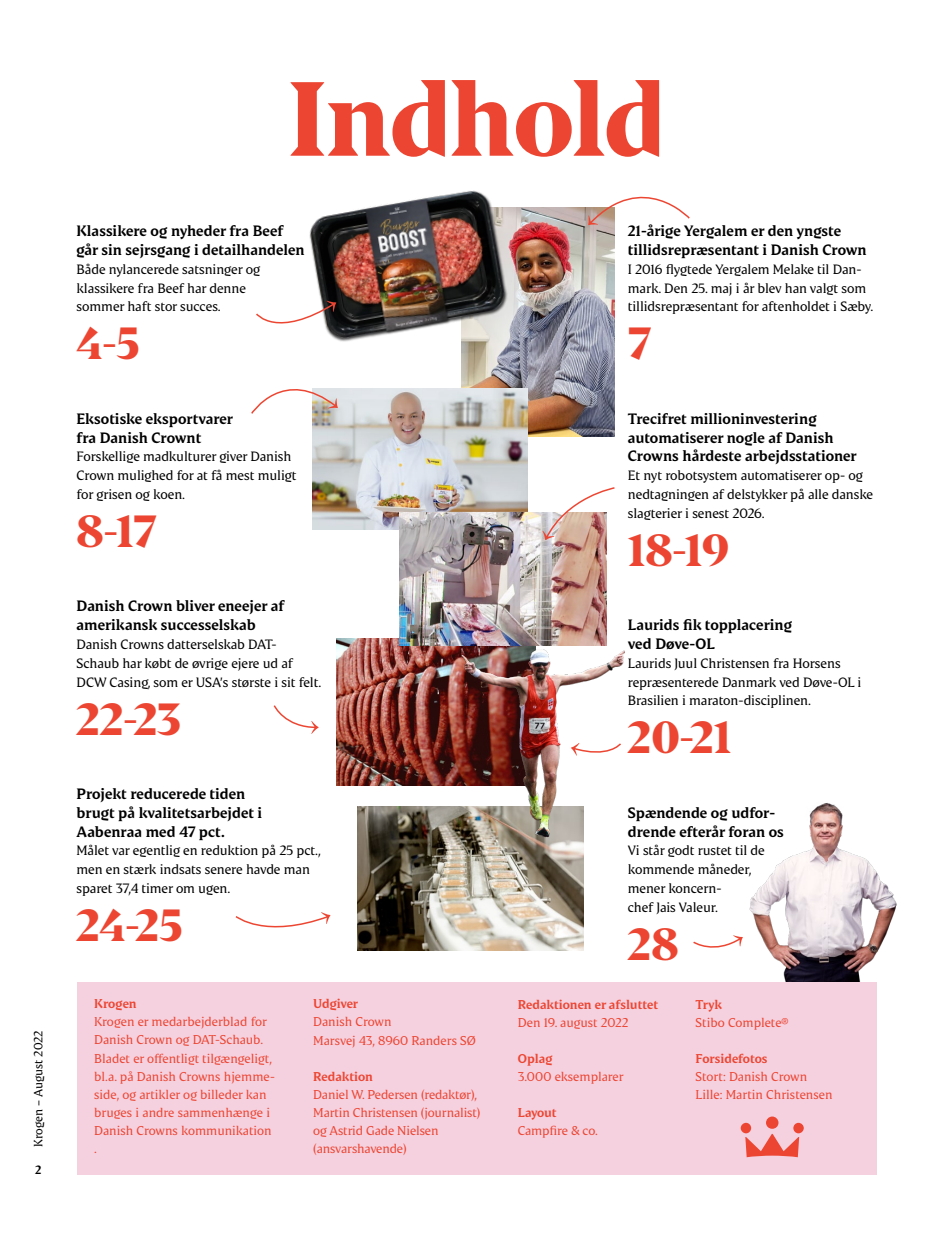
<style>
.page{position:relative;width:936px;height:1234px;background:#fff}
.page>*{position:absolute;margin:0;border:0;box-sizing:border-box;transform-origin:0 0}
.t1{font:700 105px "Danish Crown Display";color:#ec4632}
.t2{font:700 45px "Danish Crown Display";color:#ec4632}
.t3{font:700 15px/18.8px "Danish Crown Text";letter-spacing:-.005em;color:#000}
.t4{font:13.5px/18.8px "Danish Crown Text";letter-spacing:-.01em;color:#000}
.t5{font:12.75px/18px "Danish Crown Text";letter-spacing:-.005em;color:#ec4632}
.t6{font:700 12.75px "Danish Crown Text";letter-spacing:-.005em;color:#ec4632}
.t7{font:12px "Danish Crown Text";color:#000}
.t8{font:700 12px "Danish Crown Text";color:#000}
</style>
<div class="page">
<img style="left:749px;top:803px;width:148px;height:229px">
<img style="left:462px;top:208px;width:152px;height:229px">
<img style="left:336px;top:638px;width:39px;height:147px">
<img style="left:312px;top:388px;width:215px;height:141px">
<img style="left:357px;top:806px;width:226px;height:144px">
<img style="left:400px;top:512px;width:206px;height:118px">
<svg style="left:235px;top:912px;width:96px;height:16px"></svg>
<svg style="left:273px;top:705px;width:46px;height:28px"></svg>
<svg style="left:693px;top:935px;width:50px;height:13px"></svg>
<svg style="left:251px;top:388px;width:87px;height:27px"></svg>
<svg style="left:588px;top:196px;width:102px;height:29px"></svg>
<svg style="left:542px;top:487px;width:73px;height:54px"></svg>
<div style="left:77px;top:982px;width:799px;height:192px;background:#f5d1e0"></div>
<svg style="left:740px;top:1116px;width:64px;height:41px"></svg>
<img style="left:309px;top:190px;width:204px;height:157px">
<img style="left:375px;top:630px;width:249px;height:218px">
<svg style="left:256px;top:300px;width:81px;height:39px"></svg>
<p class="t7" style="left:31px;top:1146px;width:117px;rotate:-90deg">Krogen – August 2022</p>
<p class="t8" style="left:35px;top:1162px;width:8px">2</p>
<h1 class="t1" style="left:288px;top:52px;width:378px">Indhold</h1>
<p class="t3" style="left:77px;top:221px;width:230px">Klassikere og nyheder fra Beef går sin sejrsgang i detailhandelen</p>
<p class="t4" style="left:77px;top:259px;width:185px">Både nylancerede satsninger og klassikere fra Beef har denne sommer haft stor succes.</p>
<h2 class="t2" style="left:77px;top:315px;width:64px">4-5</h2>
<p class="t3" style="left:77px;top:408px;width:158px">Eksotiske eksportvarer fra Danish Crownt</p>
<p class="t4" style="left:77px;top:447px;width:221px">Forskellige madkulturer giver Danish<br>Crown mulighed for at få mest muligt for grisen og koen.</p>
<h2 class="t2" style="left:77px;top:502px;width:81px">8-17</h2>
<p class="t3" style="left:77px;top:596px;width:209px">Danish Crown bliver eneejer af amerikansk successelskab</p>
<p class="t4" style="left:77px;top:634px;width:246px">Danish Crowns datterselskab DAT-<br>Schaub har købt de øvrige ejere ud af<br>DCW Casing, som er USA’s største i sit felt.</p>
<h2 class="t2" style="left:77px;top:690px;width:105px">22-23</h2>
<p class="t3" style="left:77px;top:783px;width:187px">Projekt reducerede tiden brugt på kvalitetsarbejdet i<br>Aabenraa med 47 pct.</p>
<p class="t4" style="left:77px;top:840px;width:246px">Målet var egentlig en reduktion på 25 pct., men en stærk indsats senere havde man sparet 37,4 timer om ugen.</p>
<h2 class="t2" style="left:77px;top:896px;width:107px">24-25</h2>
<p class="t6" style="left:94px;top:995px;width:44px">Krogen</p>
<p class="t5" style="left:94px;top:1012px;width:182px">Krogen er medarbejderblad for<br>Danish Crown og DAT-Schaub.<br>Bladet er offentligt tilgængeligt, bl.a. på Danish Crowns hjemme&shy;side, og artikler og billeder kan bruges i andre sammenhænge i<br>Danish Crowns kommunikation .</p>
<p class="t6" style="left:313px;top:995px;width:47px">Udgiver</p>
<p class="t5" style="left:313px;top:1012px;width:164px">Danish Crown<br>Marsvej 43, 8960 Randers SØ</p>
<p class="t6" style="left:313px;top:1067px;width:61px">Redaktion</p>
<p class="t5" style="left:313px;top:1084px;width:169px">Daniel W. Pedersen (redaktør),<br>Martin Christensen (journalist) og Astrid Gade Nielsen (ansvarshavende)</p>
<p class="t3" style="left:628px;top:221px;width:240px">21-årige Yergalem er den yngste tillidsrepræsentant i Danish Crown</p>
<p class="t4" style="left:628px;top:259px;width:247px">I 2016 flygtede Yergalem Melake til Dan&shy;mark. Den 25. maj i år blev han valgt som tillidsrepræsentant for aftenholdet i Sæby.</p>
<h2 class="t2" style="left:628px;top:315px;width:25px">7</h2>
<p class="t3" style="left:628px;top:408px;width:230px">Trecifret millioninvestering automatiserer nogle af Danish<br>Crowns hårdeste arbejdsstationer</p>
<p class="t4" style="left:628px;top:465px;width:247px">Et nyt robotsystem automatiserer op- og nedtagningen af delstykker på alle danske slagterier i senest 2026.</p>
<h2 class="t2" style="left:628px;top:521px;width:103px">18-19</h2>
<p class="t3" style="left:628px;top:615px;width:166px">Laurids fik topplacering ved Døve-OL</p>
<p class="t4" style="left:628px;top:653px;width:235px">Laurids Juul Christensen fra Horsens repræsenterede Danmark ved Døve-OL i<br>Brasilien i maraton-disciplinen.</p>
<h2 class="t2" style="left:628px;top:708px;width:105px">20-21</h2>
<p class="t3" style="left:628px;top:802px;width:157px">Spændende og udfor&shy;drende efterår foran os</p>
<p class="t4" style="left:628px;top:840px;width:138px">Vi står godt rustet til de kommende måneder, mener koncern-<br>chef Jais Valeur.</p>
<h2 class="t2" style="left:628px;top:915px;width:52px">28</h2>
<p class="t6" style="left:518px;top:995px;width:142px">Redaktionen er afsluttet</p>
<p class="t5" style="left:518px;top:1012px;width:112px">Den 19. august 2022</p>
<p class="t6" style="left:518px;top:1049px;width:36px">Oplag</p>
<p class="t5" style="left:518px;top:1066px;width:107px">3.000 eksemplarer</p>
<p class="t6" style="left:518px;top:1103px;width:40px">Layout</p>
<p class="t5" style="left:518px;top:1120px;width:81px">Campfire &amp; co.</p>
<p class="t6" style="left:695px;top:995px;width:28px">Tryk</p>
<p class="t5" style="left:695px;top:1012px;width:94px">Stibo Complete®</p>
<p class="t6" style="left:695px;top:1049px;width:74px">Forsidefotos</p>
<p class="t5" style="left:695px;top:1066px;width:139px">Stort: Danish Crown<br>Lille: Martin Christensen</p>
</div>
